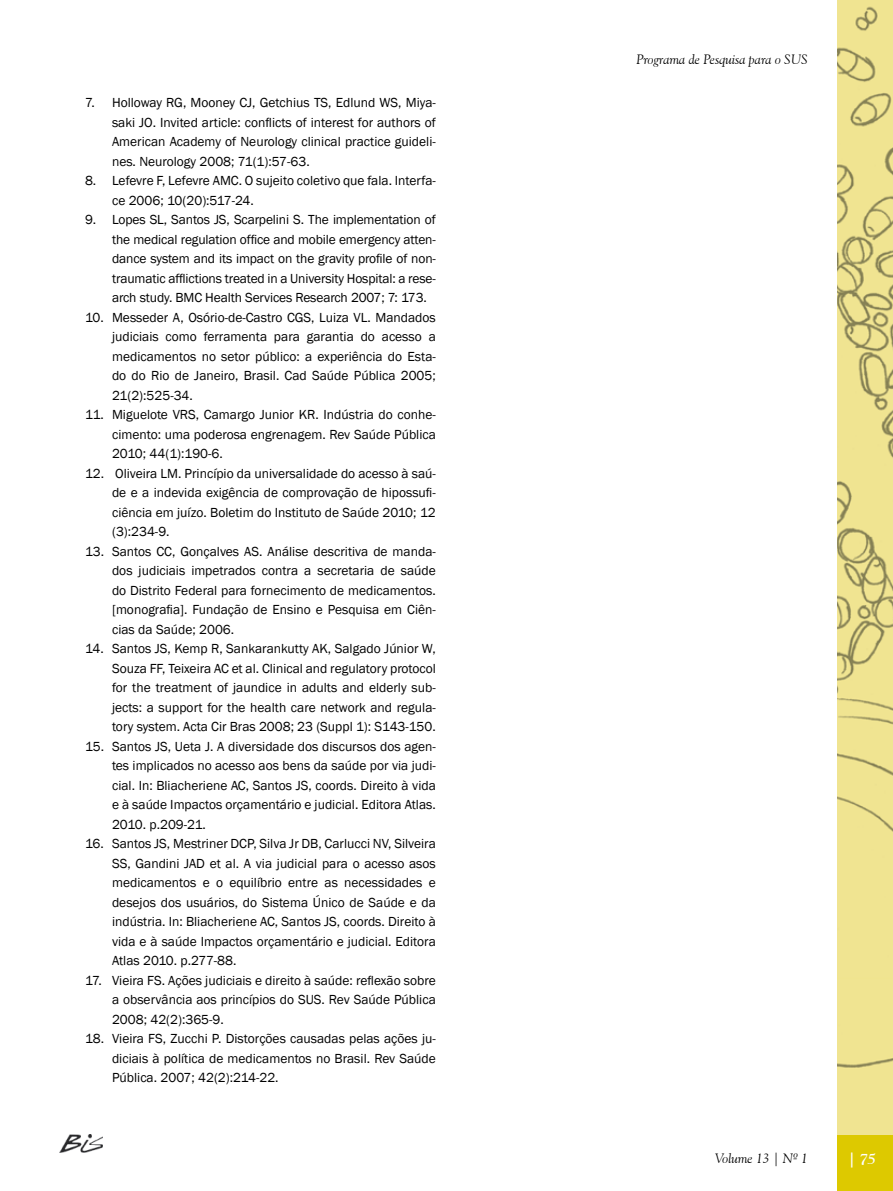
<style>
.page{position:relative;width:893px;height:1191px;background:#fff}
.page>*{position:absolute;margin:0;border:0;box-sizing:border-box;transform-origin:0 0}
.t1{font:italic 700 15px "Goudy Old Style BT";color:#fff}
.t2{font:13.5px/19.5px "Franklin Gothic";color:#000;text-align:justify}
.t3{font:italic 13.5px "Goudy Old Style BT";color:#000}
</style>
<div class="page">
<img style="left:60px;top:1134px;width:43px;height:18px">
<div style="left:838px;top:0;width:55px;height:1191px;background:#ddc900"></div>
<img style="left:837px;top:0;width:56px;height:1134px">
<p class="t2" style="left:112px;top:93px;width:325px;text-indent:-27px">7. Holloway RG, Mooney CJ, Getchius TS, Edlund WS, Miya&shy;saki JO. Invited article: conflicts of interest for authors of American Academy of Neurology clinical practice guideli&shy;nes. Neurology 2008; 71(1):57-63.</p>
<p class="t2" style="left:112px;top:171px;width:325px;text-indent:-27px">8. Lefevre F, Lefevre AMC. O sujeito coletivo que fala. Interfa&shy;ce 2006; 10(20):517-24.</p>
<p class="t2" style="left:112px;top:210px;width:325px;text-indent:-27px">9. Lopes SL, Santos JS, Scarpelini S. The implementation of the medical regulation office and mobile emergency atten&shy;dance system and its impact on the gravity profile of non&shy;traumatic afflictions treated in a University Hospital: a rese&shy;arch study. BMC Health Services Research 2007; 7: 173.</p>
<p class="t2" style="left:112px;top:308px;width:325px;text-indent:-27px">10. Messeder A, Osório-de-Castro CGS, Luiza VL. Mandados judiciais como ferramenta para garantia do acesso a medicamentos no setor público: a experiência do Esta&shy;do do Rio de Janeiro, Brasil. Cad Saúde Pública 2005; 21(2):525-34.</p>
<p class="t2" style="left:112px;top:405px;width:325px;text-indent:-27px">11. Miguelote VRS, Camargo Junior KR. Indústria do conhe&shy;cimento: uma poderosa engrenagem. Rev Saúde Pública 2010; 44(1):190-6.</p>
<p class="t2" style="left:112px;top:464px;width:325px;text-indent:-27px">12. Oliveira LM. Princípio da universalidade do acesso à saú&shy;de e a indevida exigência de comprovação de hipossufi&shy;ciência em juízo. Boletim do Instituto de Saúde 2010; 12 (3):234-9.</p>
<p class="t2" style="left:112px;top:542px;width:325px;text-indent:-27px">13. Santos CC, Gonçalves AS. Análise descritiva de manda&shy;dos judiciais impetrados contra a secretaria de saúde do Distrito Federal para fornecimento de medicamentos. [monografia]. Fundação de Ensino e Pesquisa em Ciên&shy;cias da Saúde; 2006.</p>
<p class="t2" style="left:112px;top:639px;width:325px;text-indent:-27px">14. Santos JS, Kemp R, Sankarankutty AK, Salgado Júnior W, Souza FF, Teixeira AC et al. Clinical and regulatory protocol for the treatment of jaundice in adults and elderly sub&shy;jects: a support for the health care network and regula&shy;tory system. Acta Cir Bras 2008; 23 (Suppl 1): S143-150.</p>
<p class="t2" style="left:112px;top:737px;width:325px;text-indent:-27px">15. Santos JS, Ueta J. A diversidade dos discursos dos agen&shy;tes implicados no acesso aos bens da saúde por via judi&shy;cial. In: Bliacheriene AC, Santos JS, coords. Direito à vida e à saúde Impactos orçamentário e judicial. Editora Atlas.<br>2010. p.209-21.</p>
<p class="t2" style="left:112px;top:834px;width:325px;text-indent:-27px">16. Santos JS, Mestriner DCP, Silva Jr DB, Carlucci NV, Silveira SS, Gandini JAD et al. A via judicial para o acesso asos medicamentos e o equilíbrio entre as necessidades e desejos dos usuários, do Sistema Único de Saúde e da indústria. In: Bliacheriene AC, Santos JS, coords. Direito à vida e à saúde Impactos orçamentário e judicial. Editora Atlas 2010. p.277-88.</p>
<p class="t2" style="left:112px;top:971px;width:325px;text-indent:-27px">17. Vieira FS. Ações judiciais e direito à saúde: reflexão sobre a observância aos princípios do SUS. Rev Saúde Pública 2008; 42(2):365-9.</p>
<p class="t2" style="left:112px;top:1029px;width:325px;text-indent:-27px">18. Vieira FS, Zucchi P. Distorções causadas pelas ações ju&shy;diciais à política de medicamentos no Brasil. Rev Saúde Pública. 2007; 42(2):214-22.</p>
<p class="t3" style="left:636px;top:51px;width:173px">Programa de Pesquisa para o SUS</p>
<p class="t3" style="left:715px;top:1149px;width:94px">Volume 13 | Nº 1</p>
<p class="t1" style="left:848px;top:1149px;width:29px">| 75</p>
</div>
